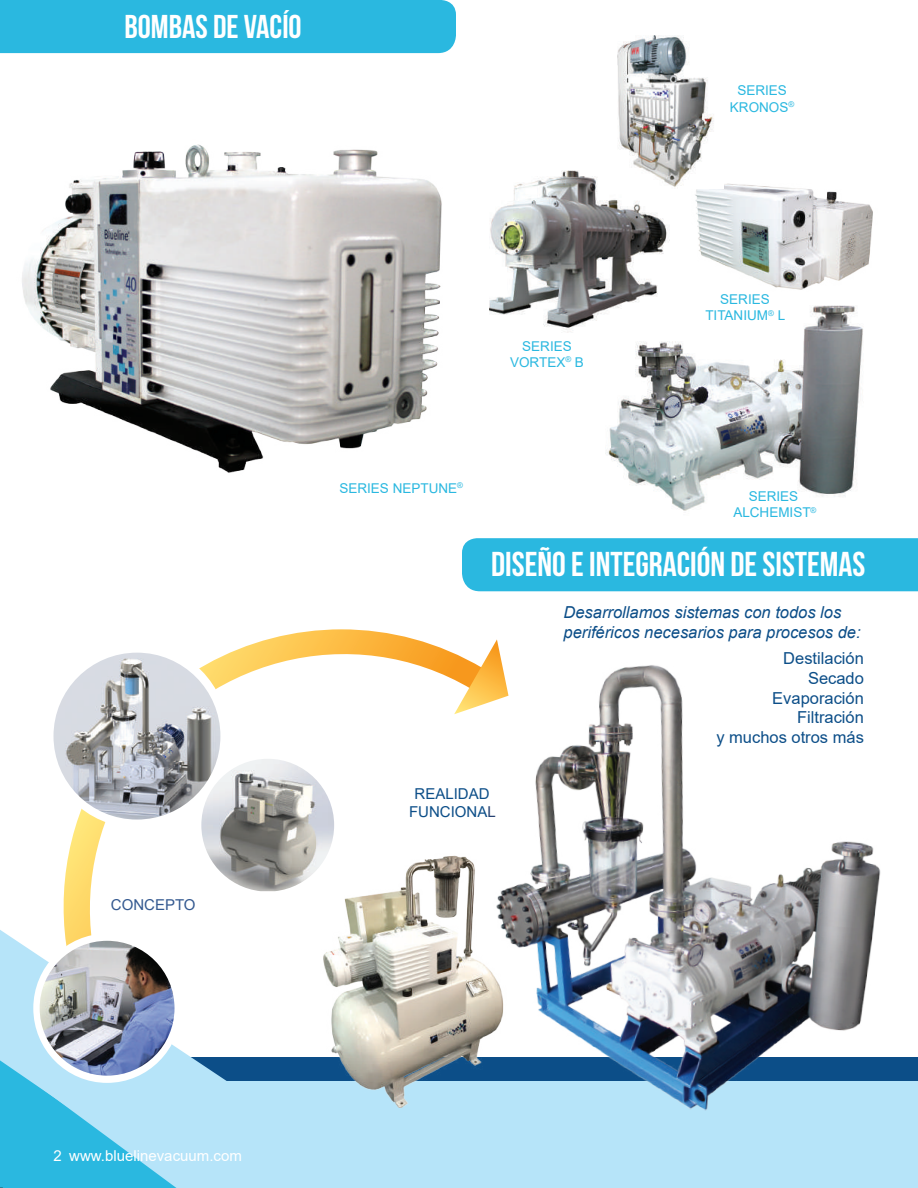
<style>
.page{position:relative;width:918px;height:1188px;background:#fff}
.page>*{position:absolute;margin:0;border:0;box-sizing:border-box;transform-origin:0 0}
.t1{font:34.5px "Bebas Neue";color:#fff}
.t2{font:33px "Bebas Neue";color:#fff}
.t3{font:italic 16.5px/19.8px "Arial";color:#0c4e88}
.t4{font:16.5px/19.8px "Arial";color:#0c4e88;text-align:right}
.t5{font:15px "Arial";color:#fff}
.t6{font:15px/18px "Arial";color:#0c4e88;text-align:center}
.t7{font:15px "Arial";color:#345990}
.t8{font:13.5px/16.2px "Arial";color:#2ab8e0;text-align:center}
.s1{color:#264171}
</style>
<div class="page">
<img style="left:22px;top:144px;width:420px;height:329px">
<div style="left:462px;top:538px;width:456px;height:53px;background:#2ab8e0"></div>
<div style="left:0;top:0;width:456px;height:53px;background:#2ab8e0"></div>
<img style="left:605px;top:305px;width:258px;height:206px">
<img style="left:489px;top:170px;width:182px;height:166px">
<svg style="left:63px;top:629px;width:392px;height:301px"></svg>
<svg style="left:454px;top:639px;width:44px;height:75px"></svg>
<div style="left:1px;top:1082px;width:917px;height:106px;background:#b6e4f9"></div>
<svg style="left:0;top:930px;width:316px;height:258px;fill:#b6e4f9"></svg>
<div style="left:46px;top:644px;width:182px;height:184px;background:#fff;border-radius:50%"></div>
<div style="left:195px;top:752px;width:145px;height:146px;background:#fff;border-radius:50%"></div>
<img style="left:695px;top:183px;width:178px;height:107px">
<img style="left:54px;top:653px;width:166px;height:167px;border-radius:83px">
<img style="left:201px;top:759px;width:133px;height:132px">
<div style="left:33px;top:934px;width:148px;height:149px;background:#fff;border-radius:50%"></div>
<img style="left:40px;top:941px;width:135px;height:135px;border-radius:67px">
<img style="left:606px;top:35px;width:118px;height:154px">
<img style="left:456px;top:644px;width:462px;height:467px">
<img style="left:316px;top:854px;width:201px;height:254px">
<div style="left:0;top:0;width:441px;height:7px;background:#2ab8e0"></div>
<svg style="left:0;top:1058px;width:176px;height:130px"></svg>
<h2 class="t2" style="left:124px;top:9px;width:179px">BOMBAS DE VACÍO</h2>
<p class="t8" style="left:730px;top:82px;width:66px">SERIES<br>KRONOS<sup>®</sup></p>
<p class="t7" style="left:111px;top:894px;width:86px">CONCEPTO</p>
<p class="t8" style="left:510px;top:338px;width:75px">SERIES<br>VORTEX<sup>®</sup> B</p>
<p class="t8" style="left:705px;top:291px;width:81px">SERIES<br>TITANIUM<sup>®</sup> L</p>
<p class="t8" style="left:339px;top:480px;width:125px">SERIES NEPTUNE<sup>®</sup></p>
<p class="t8" style="left:733px;top:488px;width:85px">SERIES<br>ALCHEMIST<sup>®</sup></p>
<h1 class="t1" style="left:491px;top:545px;width:376px">DISEÑO E INTEGRACIÓN DE SISTEMAS</h1>
<p class="t3" style="left:564px;top:603px;width:299px">Desarrollamos sistemas con todos los periféricos necesarios para procesos de:</p>
<p class="t4" style="left:716px;top:648px;width:149px">Destilación<br>Secado<br>Evaporación<br>Filtración<br>y muchos otros más</p>
<p class="t6" style="left:409px;top:784px;width:88px">REALIDAD<br>FUNCIONA<span class="s1">L</span></p>
<p class="t5" style="left:54px;top:1146px;width:190px">2 www.bluelinevacuum.com</p>
</div>
